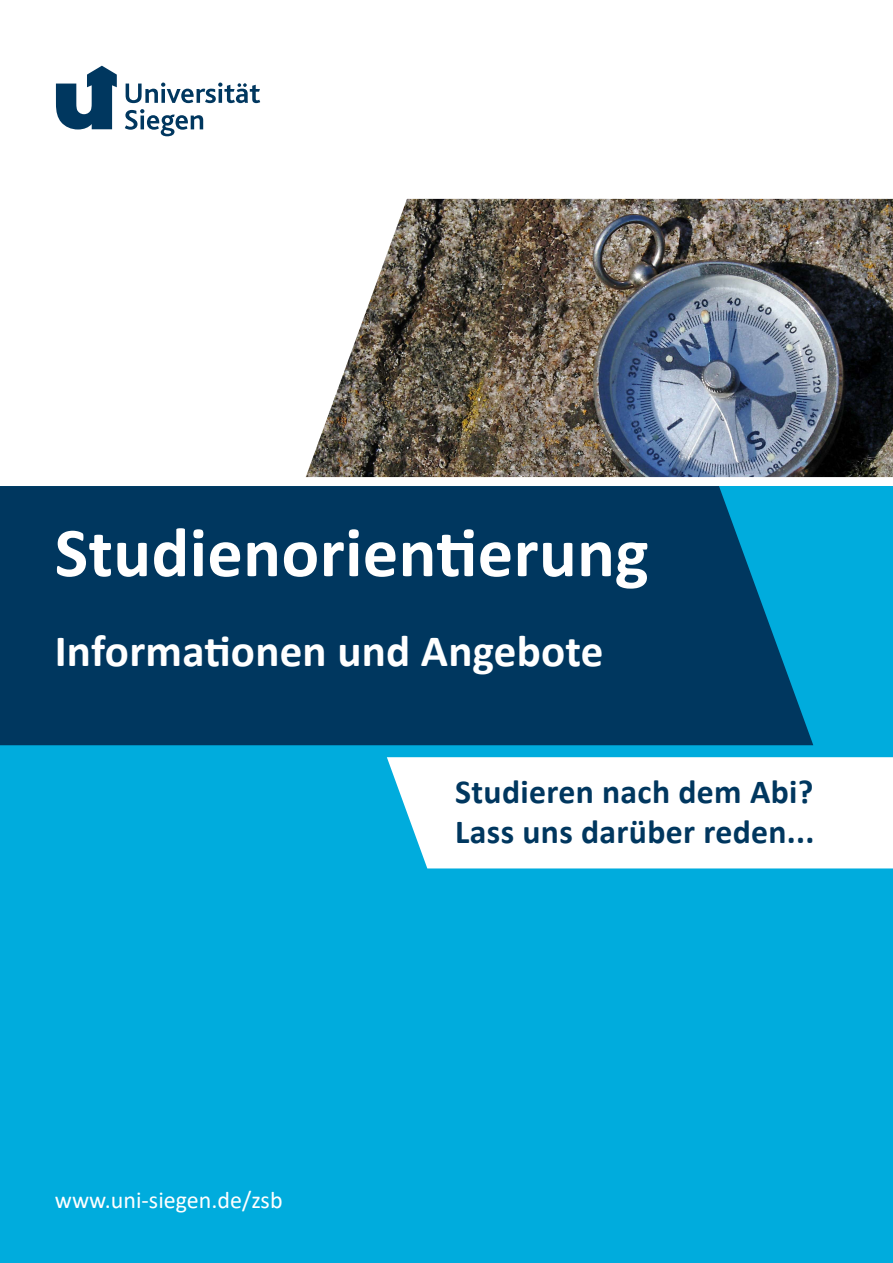
<style>
.page{position:relative;width:893px;height:1263px;background:#fff}
.page>*{position:absolute;margin:0;border:0;box-sizing:border-box;transform-origin:0 0}
.t1{font:700 70.5px "Calibri";letter-spacing:.005em;color:#fff}
.t2{font:700 45px "Calibri";letter-spacing:.005em;color:#fff}
.t3{font:700 33.75px/40px "Calibri";letter-spacing:.01em;color:#00375f}
.t4{font:24px "Calibri";color:#fff}
</style>
<div class="page">
<div style="left:0;top:486px;width:893px;height:777px;background:#00acdd"></div>
<div style="left:0;top:486px;width:813px;height:259px;background:#00375f"></div>
<img style="left:306px;top:199px;width:587px;height:278px">
<div style="left:387px;top:757px;width:506px;height:111px;background:#fff"></div>
<svg style="left:125px;top:109px;width:78px;height:27px"></svg>
<svg style="left:126px;top:83px;width:134px;height:20px"></svg>
<svg style="left:56px;top:66px;width:61px;height:63px"></svg>
<h1 class="t1" style="left:55px;top:503px;width:595px">Studienorientierung</h1>
<h2 class="t2" style="left:55px;top:619px;width:550px">Informationen und Angebote</h2>
<p class="t4" style="left:55px;top:1183px;width:229px">www.uni-siegen.de/zsb</p>
<p class="t3" style="left:455px;top:771px;width:361px">Studieren nach dem Abi?<br>Lass uns darüber reden...</p>
</div>
